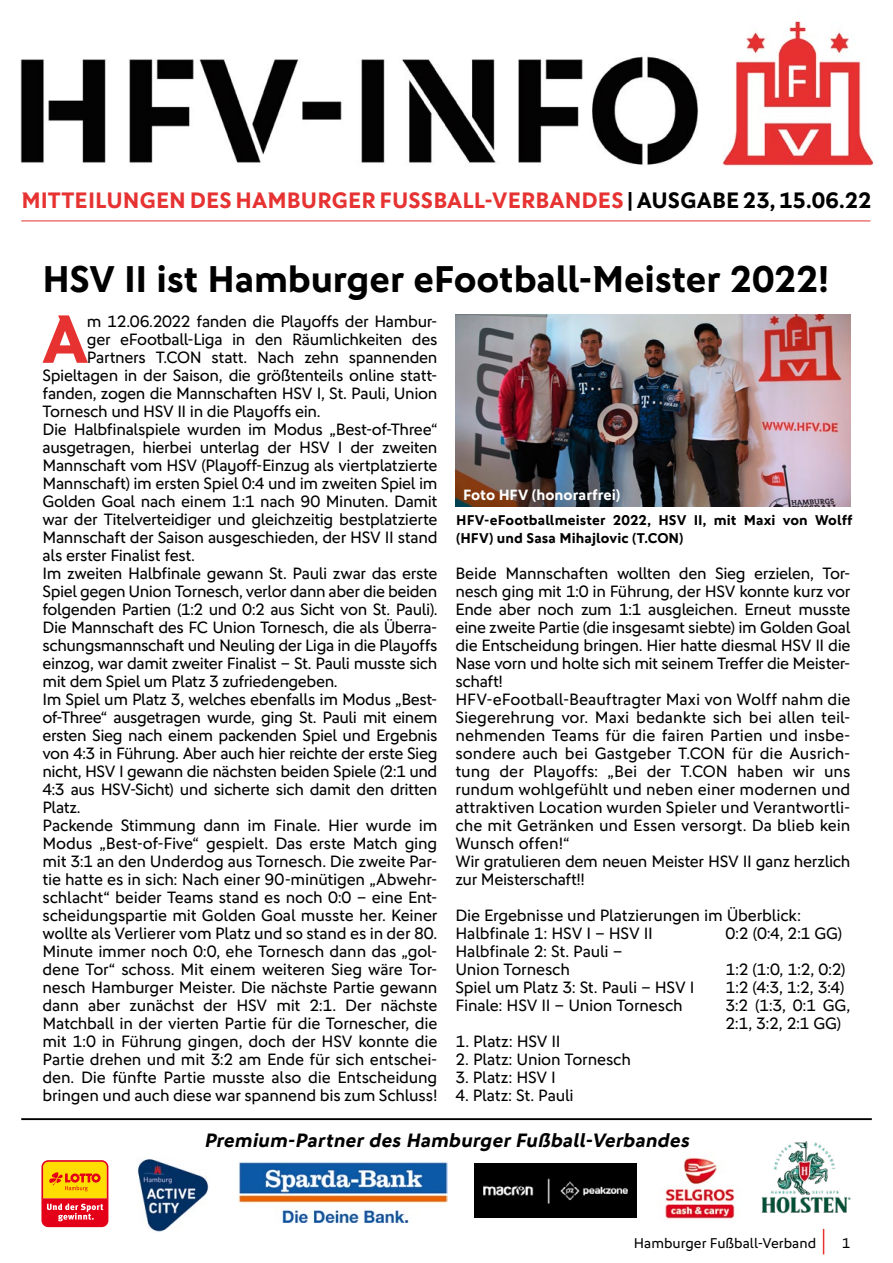
<style>
.page{position:relative;width:893px;height:1263px;background:#fff}
.page>*{position:absolute;margin:0;border:0;box-sizing:border-box;transform-origin:0 0}
.t1{font:700 68.7px "DFB Sans";color:#e73232}
.t2{font:700 37.5px "DFB Sans";letter-spacing:-.01em;color:#000}
.t3{font:700 22.5px "DFB Sans";letter-spacing:.005em;color:#e73232}
.t4{font:italic 700 19.5px "DFB Sans";color:#000}
.t5{font:16.5px/18px "DFB Sans";letter-spacing:-.02em;color:#000}
.t6{font:700 15px "DFB Sans";color:#fff}
.t7{font:700 14.25px/18px "DFB Sans";letter-spacing:.005em;color:#000}
.t8{font:14.25px "DFB Sans";color:#000}
.s1{color:#000}
</style>
<div class="page">
<svg style="left:823px;top:1229px;width:1px;height:25px"></svg>
<hr style="left:21px;top:1118px;width:851px;height:2px;background:#000">
<svg style="left:41px;top:1160px;width:67px;height:67px;background:#f17621"></svg>
<img style="left:761px;top:1141px;width:90px;height:73px">
<img style="left:136px;top:1159px;width:73px;height:73px">
<img style="left:20px;top:21px;width:854px;height:145px">
<hr style="left:21px;top:221px;width:849px;height:1px;background:#e73232">
<img style="left:238px;top:1161px;width:210px;height:62px">
<img style="left:474px;top:1163px;width:162px;height:54px">
<img style="left:664px;top:1157px;width:71px;height:62px">
<img style="left:455px;top:315px;width:395px;height:192px">
<h3 class="t3" style="left:21px;top:186px;width:852px">MITTEILUNGEN DES HAMBURGER FUSSBALL-VERBANDES <span class="s1">| AUSGABE 23, 15.06.22</span></h3>
<h2 class="t2" style="left:43px;top:257px;width:788px">HSV II ist Hamburger eFootball-Meister 2022!</h2>
<h1 class="t1" style="left:42px;top:298px;width:48px">A</h1>
<p class="t5" style="left:87px;top:312px;width:352px">m 12.06.2022 fanden die Playoffs der Hambur-</p>
<p class="t5" style="left:87px;top:330px;width:352px">ger eFootball-Liga in den Räumlichkeiten des</p>
<p class="t5" style="left:87px;top:348px;width:352px">Partners T.CON statt. Nach zehn spannenden</p>
<p class="t5" style="left:43px;top:366px;width:396px">Spieltagen in der Saison, die größtenteils online statt-</p>
<p class="t5" style="left:43px;top:384px;width:396px">fanden, zogen die Mannschaften HSV I, St. Pauli, Union</p>
<p class="t5" style="left:43px;top:402px;width:280px">Tornesch und HSV II in die Playoffs ein.</p>
<p class="t5" style="left:43px;top:420px;width:396px">Die Halbfinalspiele wurden im Modus „Best-of-Three“</p>
<p class="t5" style="left:43px;top:438px;width:396px">ausgetragen, hierbei unterlag der HSV I der zweiten</p>
<p class="t5" style="left:43px;top:456px;width:396px">Mannschaft vom HSV (Playoff-Einzug als viertplatzierte</p>
<p class="t5" style="left:43px;top:474px;width:396px">Mannschaft) im ersten Spiel 0:4 und im zweiten Spiel im</p>
<p class="t5" style="left:43px;top:492px;width:396px">Golden Goal nach einem 1:1 nach 90 Minuten. Damit</p>
<p class="t5" style="left:43px;top:510px;width:396px">war der Titelverteidiger und gleichzeitig bestplatzierte</p>
<p class="t5" style="left:43px;top:528px;width:396px">Mannschaft der Saison ausgeschieden, der HSV II stand</p>
<p class="t5" style="left:43px;top:546px;width:154px">als erster Finalist fest.</p>
<p class="t5" style="left:43px;top:564px;width:396px">Im zweiten Halbfinale gewann St. Pauli zwar das erste</p>
<p class="t5" style="left:43px;top:582px;width:396px">Spiel gegen Union Tornesch, verlor dann aber die beiden</p>
<p class="t5" style="left:43px;top:600px;width:397px">folgenden Partien (1:2 und 0:2 aus Sicht von St. Pauli).</p>
<p class="t5" style="left:43px;top:618px;width:396px">Die Mannschaft des FC Union Tornesch, die als Überra-</p>
<p class="t5" style="left:43px;top:636px;width:396px">schungsmannschaft und Neuling der Liga in die Playoffs</p>
<p class="t5" style="left:43px;top:654px;width:396px">einzog, war damit zweiter Finalist – St. Pauli musste sich</p>
<p class="t5" style="left:43px;top:672px;width:297px">mit dem Spiel um Platz 3 zufriedengeben.</p>
<p class="t5" style="left:43px;top:690px;width:396px">Im Spiel um Platz 3, welches ebenfalls im Modus „Best-</p>
<p class="t5" style="left:43px;top:708px;width:396px">of-Three“ ausgetragen wurde, ging St. Pauli mit einem</p>
<p class="t5" style="left:43px;top:726px;width:396px">ersten Sieg nach einem packenden Spiel und Ergebnis</p>
<p class="t5" style="left:43px;top:744px;width:396px">von 4:3 in Führung. Aber auch hier reichte der erste Sieg</p>
<p class="t5" style="left:43px;top:762px;width:396px">nicht, HSV I gewann die nächsten beiden Spiele (2:1 und</p>
<p class="t5" style="left:43px;top:780px;width:396px">4:3 aus HSV-Sicht) und sicherte sich damit den dritten</p>
<p class="t5" style="left:43px;top:798px;width:40px">Platz.</p>
<p class="t5" style="left:43px;top:816px;width:396px">Packende Stimmung dann im Finale. Hier wurde im</p>
<p class="t5" style="left:43px;top:834px;width:396px">Modus „Best-of-Five“ gespielt. Das erste Match ging</p>
<p class="t5" style="left:43px;top:852px;width:396px">mit 3:1 an den Underdog aus Tornesch. Die zweite Par-</p>
<p class="t5" style="left:43px;top:870px;width:396px">tie hatte es in sich: Nach einer 90-minütigen „Abwehr-</p>
<p class="t5" style="left:43px;top:888px;width:396px">schlacht“ beider Teams stand es noch 0:0 – eine Ent-</p>
<p class="t5" style="left:43px;top:906px;width:396px">scheidungspartie mit Golden Goal musste her. Keiner</p>
<p class="t5" style="left:43px;top:924px;width:396px">wollte als Verlierer vom Platz und so stand es in der 80.</p>
<p class="t5" style="left:43px;top:942px;width:396px">Minute immer noch 0:0, ehe Tornesch dann das „gol-</p>
<p class="t5" style="left:43px;top:960px;width:396px">dene Tor“ schoss. Mit einem weiteren Sieg wäre Tor-</p>
<p class="t5" style="left:43px;top:978px;width:396px">nesch Hamburger Meister. Die nächste Partie gewann</p>
<p class="t5" style="left:43px;top:996px;width:396px">dann aber zunächst der HSV mit 2:1. Der nächste</p>
<p class="t5" style="left:43px;top:1014px;width:396px">Matchball in der vierten Partie für die Tornescher, die</p>
<p class="t5" style="left:43px;top:1032px;width:396px">mit 1:0 in Führung gingen, doch der HSV konnte die</p>
<p class="t5" style="left:43px;top:1050px;width:396px">Partie drehen und mit 3:2 am Ende für sich entschei-</p>
<p class="t5" style="left:43px;top:1068px;width:396px">den. Die fünfte Partie musste also die Entscheidung</p>
<p class="t5" style="left:43px;top:1086px;width:396px">bringen und auch diese war spannend bis zum Schluss!</p>
<p class="t6" style="left:463px;top:486px;width:159px">Foto HFV (honorarfrei)</p>
<p class="t7" style="left:456px;top:511px;width:398px">HFV-eFootballmeister 2022, HSV II, mit Maxi von Wolff (HFV) und Sasa Mihajlovic (T.CON)</p>
<p class="t5" style="left:455px;top:564px;width:396px">Beide Mannschaften wollten den Sieg erzielen, Tor&shy;nesch ging mit 1:0 in Führung, der HSV konnte kurz vor Ende aber noch zum 1:1 ausgleichen. Erneut musste eine zweite Partie (die insgesamt siebte) im Golden Goal die Entscheidung bringen. Hier hatte diesmal HSV II die Nase vorn und holte sich mit seinem Treffer die Meister&shy;schaft!<br>HFV-eFootball-Beauftragter Maxi von Wolff nahm die Siegerehrung vor. Maxi bedankte sich bei allen teil&shy;nehmenden Teams für die fairen Partien und insbe&shy;sondere auch bei Gastgeber T.CON für die Ausrich&shy;tung der Playoffs: „Bei der T.CON haben wir uns rundum wohlgefühlt und neben einer modernen und attraktiven Location wurden Spieler und Verantwortli&shy;che mit Getränken und Essen versorgt. Da blieb kein Wunsch offen!“<br>Wir gratulieren dem neuen Meister HSV II ganz herzlich zur Meisterschaft!!</p>
<p class="t5" style="left:455px;top:906px;width:347px">Die Ergebnisse und Platzierungen im Überblick:<br>Halbfinale 1: HSV I – HSV II</p>
<p class="t5" style="left:725px;top:924px;width:118px">0:2 (0:4, 2:1 GG)</p>
<p class="t5" style="left:455px;top:942px;width:168px">Halbfinale 2: St. Pauli –<br>Union Tornesch</p>
<p class="t5" style="left:725px;top:960px;width:122px">1:2 (1:0, 1:2, 0:2)</p>
<p class="t5" style="left:455px;top:978px;width:241px">Spiel um Platz 3: St. Pauli – HSV I</p>
<p class="t5" style="left:725px;top:978px;width:120px">1:2 (4:3, 1:2, 3:4)</p>
<p class="t5" style="left:455px;top:996px;width:229px">Finale: HSV II – Union Tornesch</p>
<p class="t5" style="left:725px;top:996px;width:126px">3:2 (1:3, 0:1 GG,<br>2:1, 3:2, 2:1 GG)</p>
<p class="t5" style="left:455px;top:1032px;width:107px">1. Platz: HSV II</p>
<p class="t5" style="left:455px;top:1050px;width:177px">2. Platz: Union Tornesch</p>
<p class="t5" style="left:455px;top:1068px;width:102px">3. Platz: HSV I</p>
<p class="t5" style="left:455px;top:1086px;width:120px">4. Platz: St. Pauli</p>
<p class="t4" style="left:204px;top:1128px;width:490px">Premium-Partner des Hamburger Fußball-Verbandes</p>
<p class="t8" style="left:634px;top:1235px;width:184px">Hamburger Fußball-Verband</p>
<p class="t8" style="left:842px;top:1235px;width:10px">1</p>
</div>
